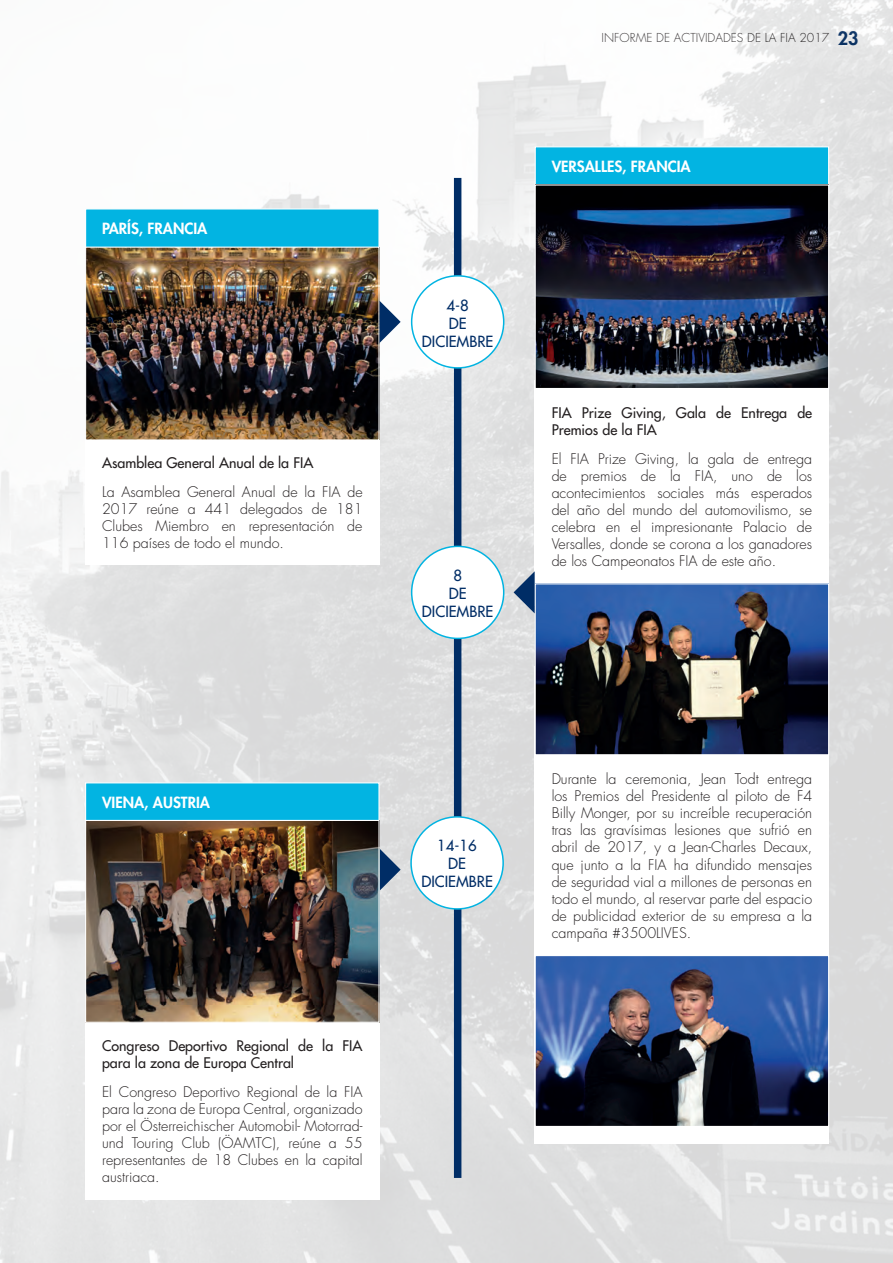
<style>
.page{position:relative;width:893px;height:1263px;background:#fff}
.page>*{position:absolute;margin:0;border:0;box-sizing:border-box;transform-origin:0 0}
.t1{font:800 15px "Futura Std";color:#fff}
.t2{font:500 15px/18px "Futura Std";color:#002d66;text-align:center}
.t3{font:300 14.25px/17.1px "Futura Std";color:#231f20;text-align:justify}
.t4{font:500 14.25px/17.1px "Futura Std";color:#231f20}
.t5{font:300 12px "Futura Std";color:#231f20}
.s1{font-weight:800;font-size:18px;color:#002d66}
</style>
<div class="page">
<img style="left:0;top:0;width:893px;height:1263px">
<div style="left:535px;top:380px;width:294px;height:225px;background:#fff"></div>
<div style="left:85px;top:208px;width:295px;height:66px;background:#02b4e2;border:1px solid #fff"></div>
<div style="left:85px;top:347px;width:295px;height:218px;background:#fff"></div>
<img style="left:87px;top:249px;width:291px;height:190px">
<div style="left:85px;top:247px;width:295px;height:194px;border:1px solid #fff"></div>
<div style="left:535px;top:667px;width:294px;height:477px;background:#fff"></div>
<img style="left:537px;top:585px;width:290px;height:168px">
<div style="left:535px;top:583px;width:294px;height:172px;border:1px solid #fff"></div>
<img style="left:537px;top:957px;width:290px;height:168px">
<div style="left:535px;top:955px;width:294px;height:172px;border:1px solid #fff"></div>
<div style="left:535px;top:146px;width:294px;height:66px;background:#02b4e2;border:1px solid #fff"></div>
<img style="left:537px;top:186px;width:290px;height:201px">
<div style="left:535px;top:184px;width:294px;height:205px;border:1px solid #fff"></div>
<div style="left:454px;top:178px;width:7px;height:1000px;background:#002d66"></div>
<div style="left:411px;top:817px;width:92px;height:92px;background:#fff;border-radius:50%"></div>
<div style="left:410px;top:816px;width:94px;height:94px;border:2px solid #02b4e2;border-radius:50%"></div>
<svg style="left:380px;top:849px;width:21px;height:42px"></svg>
<div style="left:85px;top:782px;width:295px;height:66px;background:#02b4e2;border:1px solid #fff"></div>
<div style="left:85px;top:1013px;width:295px;height:186px;background:#fff"></div>
<img style="left:87px;top:822px;width:291px;height:199px">
<div style="left:85px;top:820px;width:295px;height:203px;border:1px solid #fff"></div>
<div style="left:412px;top:546px;width:92px;height:92px;background:#fff;border-radius:50%"></div>
<div style="left:411px;top:546px;width:93px;height:93px;border:2px solid #02b4e2;border-radius:50%"></div>
<svg style="left:514px;top:571px;width:21px;height:42px"></svg>
<div style="left:412px;top:276px;width:92px;height:92px;background:#fff;border-radius:50%"></div>
<div style="left:411px;top:275px;width:93px;height:94px;border:2px solid #02b4e2;border-radius:50%"></div>
<svg style="left:380px;top:301px;width:21px;height:42px"></svg>
<p class="t1" style="left:102px;top:219px;width:107px">PARÍS, FRANCIA</p>
<p class="t4" style="left:102px;top:454px;width:213px">Asamblea General Anual de la FIA</p>
<p class="t3" style="left:102px;top:483px;width:262px">La Asamblea General Anual de la FIA de 2017 reúne a 441 delegados de 181<br>Clubes Miembro en representación de 116 países de todo el mundo.</p>
<p class="t2" style="left:422px;top:297px;width:73px">4-8<br>DE<br>DICIEMBRE</p>
<p class="t2" style="left:422px;top:566px;width:73px">8<br>DE<br>DICIEMBRE</p>
<p class="t5" style="left:602px;top:30px;width:258px">INFORME DE ACTIVIDADES DE LA FIA 2017 <span class="s1">23</span></p>
<p class="t1" style="left:552px;top:157px;width:141px">VERSALLES, FRANCIA</p>
<p class="t4" style="left:552px;top:404px;width:262px">FIA Prize Giving, Gala de Entrega de<br>Premios de la FIA</p>
<p class="t3" style="left:552px;top:450px;width:262px">El FIA Prize Giving, la gala de entrega de premios de la FIA, uno de los acontecimientos sociales más esperados del año del mundo del automovilismo, se celebra en el impresionante Palacio de Versalles, donde se corona a los ganadores de los Campeonatos FIA de este año.</p>
<p class="t1" style="left:102px;top:793px;width:109px">VIENA, AUSTRIA</p>
<p class="t2" style="left:421px;top:837px;width:73px">14-16<br>DE<br>DICIEMBRE</p>
<p class="t4" style="left:102px;top:1037px;width:262px">Congreso Deportivo Regional de la FIA para la zona de Europa Central</p>
<p class="t3" style="left:102px;top:1083px;width:262px">El Congreso Deportivo Regional de la FIA para la zona de Europa Central, organizado por el Österreichischer Automobil- Motorrad&shy;und Touring Club (ÖAMTC), reúne a 55 representantes de 18 Clubes en la capital austriaca.</p>
<p class="t3" style="left:552px;top:771px;width:262px">Durante la ceremonia, Jean Todt entrega los Premios del Presidente al piloto de F4<br>Billy Monger, por su increíble recuperación tras las gravísimas lesiones que sufrió en abril de 2017, y a Jean-Charles Decaux, que junto a la FIA ha difundido mensajes de seguridad vial a millones de personas en todo el mundo, al reservar parte del espacio de publicidad exterior de su empresa a la campaña #3500LIVES.</p>
</div>
